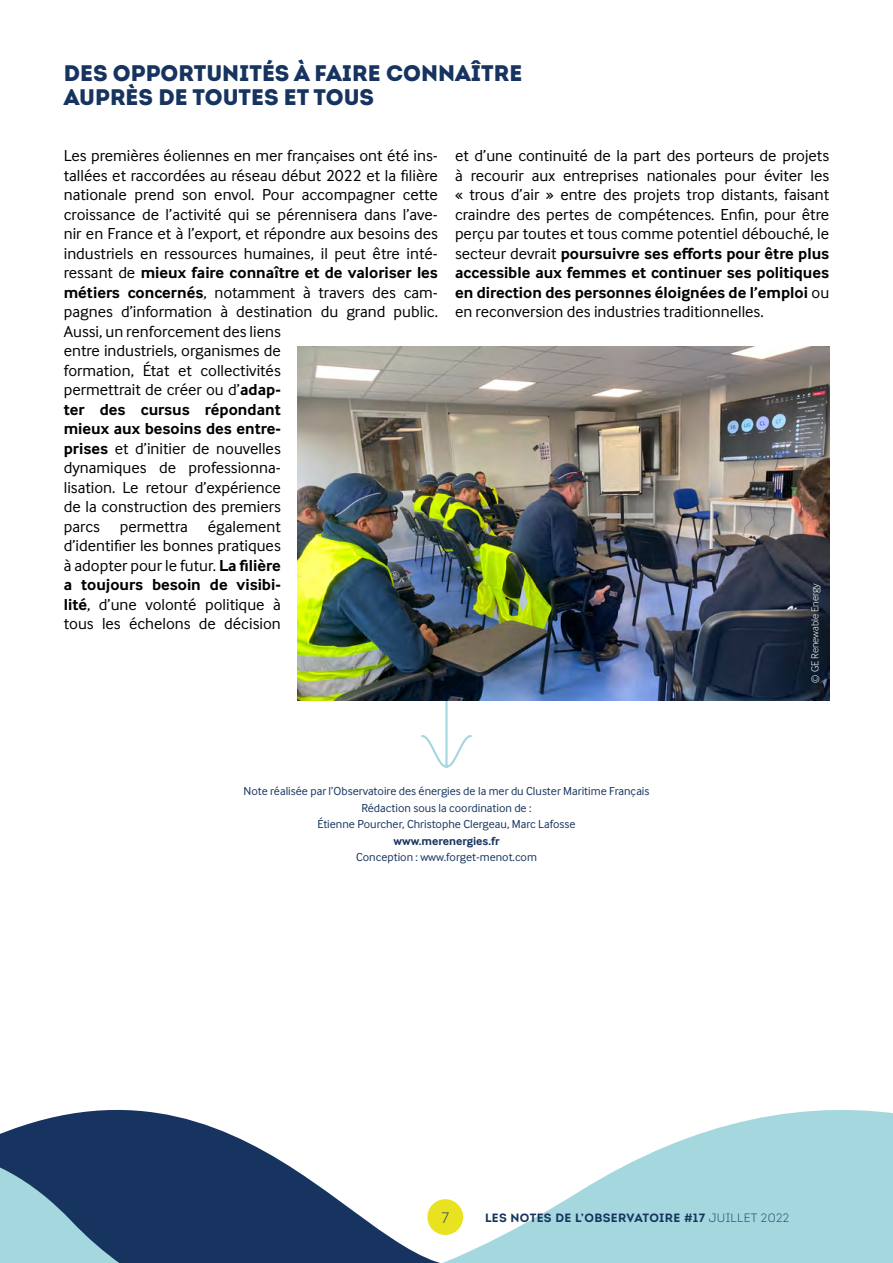
<style>
.page{position:relative;width:893px;height:1263px;background:#fff}
.page>*{position:absolute;margin:0;border:0;box-sizing:border-box;transform-origin:0 0}
.t1{font:900 22.5px/24px "Intro";color:#16345f}
.t2{font:16.5px/19.5px "Inter Face";color:#000}
.t3{font:300 15px "Intro";color:#16345f}
.t4{font:12px/16.5px "Inter Face";color:#16345f;text-align:center}
.t5{font:700 12px "Intro";letter-spacing:.03em;color:#16345f}
.t6{font:700 12px "Inter Face";color:#16345f}
.t7{font:300 10.5px "Inter Face";color:#fff}
.s1{font-weight:700}
.s2{font-weight:300}
</style>
<div class="page">
<svg style="left:656px;top:1110px;width:237px;height:153px;fill:#a4d7de"></svg>
<svg style="left:0;top:1109px;width:264px;height:42px;fill:#16345f"></svg>
<svg style="left:0;top:1151px;width:876px;height:112px"></svg>
<div style="left:427px;top:1199px;width:36px;height:36px;background:#e8e221;border-radius:50%"></div>
<svg style="left:421px;top:701px;width:51px;height:67px"></svg>
<img style="left:298px;top:347px;width:531px;height:354px">
<h1 class="t1" style="left:64px;top:60px;width:460px">DES OPPORTUNITÉS À FAIRE CONNAÎTRE<br>AUPRÈS DE TOUTES ET TOUS</h1>
<p class="t2" style="left:64px;top:146px;width:376px">Les premières éoliennes en mer françaises ont été ins&shy;tallées et raccordées au réseau début 2022 et la filière nationale prend son envol. Pour accompagner cette croissance de l’activité qui se pérennisera dans l’ave&shy;nir en France et à l’export, et répondre aux besoins des industriels en ressources humaines, il peut être inté&shy;ressant de <span class="s1">mieux faire connaître et de valoriser les métiers concernés</span>, notamment à travers des cam&shy;pagnes d’information à destination du grand public.<br>Aussi, un renforcement des liens<br>entre industriels, organismes de<br>formation, État et collectivités<br>permettrait de créer ou d’<span class="s1">adap-<br>ter des cursus répondant<br>mieux aux besoins des entre-<br>prises</span> et d’initier de nouvelles<br>dynamiques de professionna-<br>lisation. Le retour d’expérience<br>de la construction des premiers<br>parcs permettra également<br>d’identifier les bonnes pratiques<br>à adopter pour le futur. <span class="s1">La filière<br>a toujours besoin de visibi-<br>lité</span>, d’une volonté politique à<br>tous les échelons de décision</p>
<p class="t2" style="left:455px;top:146px;width:376px;text-align:justify">et d’une continuité de la part des porteurs de projets à recourir aux entreprises nationales pour éviter les « trous d’air » entre des projets trop distants, faisant craindre des pertes de compétences. Enfin, pour être perçu par toutes et tous comme potentiel débouché, le secteur devrait <span class="s1">poursuivre ses efforts pour être plus accessible aux femmes et continuer ses politiques en direction des personnes éloignées de l’emploi</span> ou en reconversion des industries traditionnelles.</p>
<p class="t7" style="left:809px;top:682px;width:101px;rotate:-90deg">© GE Renewable Energy</p>
<p class="t4" style="left:243px;top:783px;width:408px">Note réalisée par l’Observatoire des énergies de la mer du Cluster Maritime Français<br>Rédaction sous la coordination de :<br>Étienne Pourcher, Christophe Clergeau, Marc Lafosse</p>
<p class="t6" style="left:393px;top:834px;width:108px">www.merenergies.fr</p>
<p class="t4" style="left:356px;top:849px;width:182px">Conception : www.forget-menot.com</p>
<p class="t3" style="left:441px;top:1208px;width:9px">7</p>
<p class="t5" style="left:485px;top:1210px;width:306px">LES NOTES DE L’OBSERVATOIRE #17 <span class="s2">JUILLET 2022</span></p>
</div>
